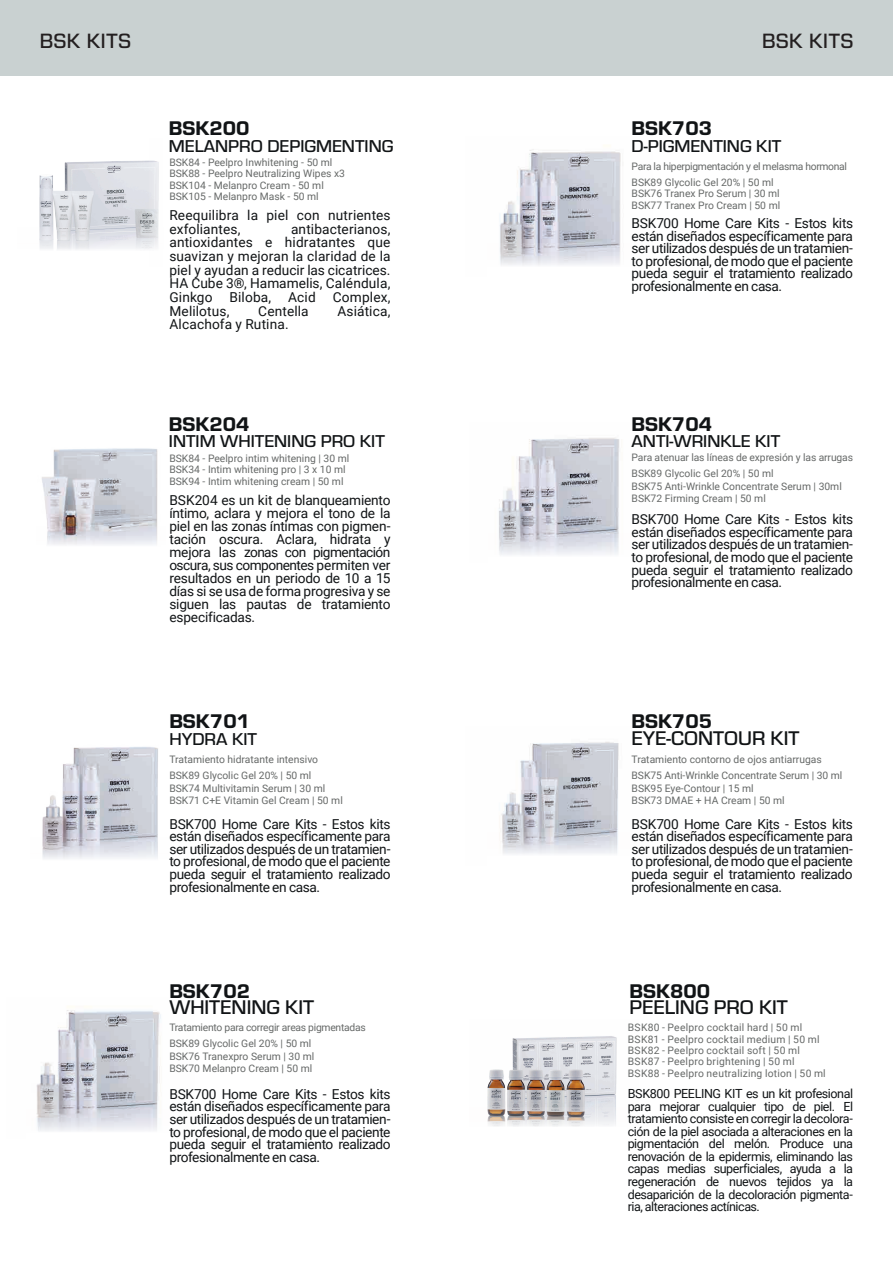
<style>
.page{position:relative;width:893px;height:1263px;background:#fff}
.page>*{position:absolute;margin:0;border:0;box-sizing:border-box;transform-origin:0 0}
.t1{font:500 21.45px "Eurostile";letter-spacing:.03em;color:#231f20}
.t2{font:20.55px "Eurostile Hea";color:#111416}
.t3{font:500 20.55px "Eurostile";color:#111416}
.t4{font:500 17.85px "Eurostile";color:#111416}
.t5{font:13.65px/12.6px "Roboto";letter-spacing:-.025em;color:#111416;text-align:justify}
.t6{font:13.65px/13.6px "Roboto";letter-spacing:.01em;color:#111416}
.t7{font:13.65px "Roboto";letter-spacing:.015em;color:#111416}
.t8{font:12.6px/12.6px "Roboto";letter-spacing:-.035em;color:#111416;text-align:justify}
.t9{font:10.35px/11.4px "Roboto";color:#666968}
.t10{font:10.35px/11.4px "Roboto";letter-spacing:.02em;color:#666968}
.t11{font:10.35px/16px "Roboto";letter-spacing:-.03em;color:#666968}
.t12{font:10.35px/16px "Roboto";letter-spacing:-.025em;color:#666968}
</style>
<div class="page">
<div style="left:0;top:0;width:893px;height:76px;background:#c9d1d1"></div>
<img style="left:42px;top:747px;width:116px;height:90px">
<svg style="left:42px;top:837px;width:116px;height:22px;background:#d9dae2"></svg>
<img style="left:501px;top:742px;width:118px;height:91px">
<svg style="left:502px;top:833px;width:116px;height:21px;background:#d9dbe2"></svg>
<img style="left:499px;top:438px;width:121px;height:96px">
<svg style="left:499px;top:534px;width:120px;height:21px"></svg>
<img style="left:42px;top:448px;width:116px;height:78px">
<svg style="left:47px;top:526px;width:111px;height:19px;background:#dad9e0"></svg>
<img style="left:499px;top:149px;width:122px;height:95px">
<svg style="left:500px;top:244px;width:121px;height:21px;background:#dadbe2"></svg>
<img style="left:39px;top:160px;width:111px;height:67px">
<svg style="left:39px;top:227px;width:111px;height:23px"></svg>
<svg style="left:150px;top:160px;width:9px;height:88px"></svg>
<img style="left:36px;top:1010px;width:125px;height:99px">
<svg style="left:36px;top:1109px;width:122px;height:22px;background:#dfe0e7"></svg>
<img style="left:487px;top:1036px;width:130px;height:72px">
<svg style="left:487px;top:1108px;width:129px;height:18px"></svg>
<h1 class="t1" style="left:40px;top:26px;width:93px">BSK KITS</h1>
<h1 class="t1" style="left:762px;top:26px;width:93px">BSK KITS</h1>
<h2 class="t2" style="left:169px;top:114px;width:82px">BSK200</h2>
<h3 class="t4" style="left:169px;top:133px;width:226px">MELANPRO DEPIGMENTING</h3>
<p class="t9" style="left:169px;top:156px;width:177px">BSK84 - Peelpro Inwhitening - 50 ml<br>BSK88 - Peelpro Neutralizing Wipes x3<br>BSK104 - Melanpro Cream - 50 ml<br>BSK105 - Melanpro Mask - 50 ml</p>
<p class="t6" style="left:169px;top:208px;width:223px">Reequilibra la piel con nutrientes exfoliantes,</p>
<p class="t5" style="left:169px;top:221px;width:223px;line-height:13.6px;text-indent:122px">antibacterianos, antioxidantes e hidratantes que suavizan y mejoran la claridad de la piel y ayudan a reducir las cicatrices.<br>HA Cube 3®, Hamamelis, Caléndula, Ginkgo Biloba, Acid Complex, Melilotus,</p>
<p class="t7" style="left:258px;top:301px;width:52px">Centella</p>
<p class="t6" style="left:337px;top:304px;width:55px">Asiática,</p>
<p class="t6" style="left:169px;top:317px;width:121px">Alcachofa y Rutina.</p>
<h2 class="t2" style="left:169px;top:409px;width:82px">BSK204</h2>
<h3 class="t4" style="left:169px;top:429px;width:217px">INTIM WHITENING PRO KIT</h3>
<p class="t9" style="left:169px;top:452px;width:181px">BSK84 - Peelpro intim whitening | 30 ml<br>BSK34 - Intim whitening pro | 3 x 10 ml<br>BSK94 - Intim whitening cream | 50 ml</p>
<p class="t5" style="left:169px;top:493px;width:223px;line-height:13px">BSK204 es un kit de blanqueamiento íntimo, aclara y mejora el tono de la piel en las zonas íntimas con pigmen&shy;tación oscura. Aclara, hidrata y mejora las zonas con pigmentación oscura, sus componentes permiten ver resultados en un periodo de 10 a 15 días si se usa de forma progresiva y se siguen las pautas de tratamiento especificadas.</p>
<h2 class="t2" style="left:169px;top:707px;width:82px">BSK701</h2>
<h3 class="t4" style="left:169px;top:726px;width:89px">HYDRA KIT</h3>
<p class="t9" style="left:169px;top:751px;width:150px;line-height:16px">Tratamiento hidratante intensivo<br>BSK89 Glycolic Gel 20% | 50 ml</p>
<p class="t9" style="left:169px;top:781px;width:175px;line-height:12.5px">BSK74 Multivitamin Serum | 30 ml<br>BSK71 C+E Vitamin Gel Cream | 50 ml</p>
<p class="t5" style="left:169px;top:817px;width:223px">BSK700 Home Care Kits - Estos kits están diseñados específicamente para ser utilizados después de un tratamien&shy;to profesional, de modo que el paciente pueda seguir el tratamiento realizado profesionalmente en casa.</p>
<h2 class="t2" style="left:169px;top:976px;width:82px">BSK702</h2>
<h2 class="t3" style="left:169px;top:993px;width:146px">WHITENING KIT</h2>
<p class="t12" style="left:169px;top:1019px;width:198px">Tratamiento para corregir areas pigmentadas<br>BSK89 Glycolic Gel 20% | 50 ml</p>
<p class="t9" style="left:169px;top:1049px;width:146px;line-height:12.5px">BSK76 Tranexpro Serum | 30 ml<br>BSK70 Melanpro Cream | 50 ml</p>
<p class="t5" style="left:169px;top:1087px;width:223px">BSK700 Home Care Kits - Estos kits están diseñados específicamente para ser utilizados después de un tratamien&shy;to profesional, de modo que el paciente pueda seguir el tratamiento realizado profesionalmente en casa.</p>
<h2 class="t2" style="left:632px;top:114px;width:82px">BSK703</h2>
<h3 class="t4" style="left:632px;top:133px;width:151px">D-PIGMENTING KIT</h3>
<p class="t11" style="left:632px;top:158px;width:217px">Para la hiperpigmentación y el melasma hormonal<br>BSK89 Glycolic Gel 20% | 50 ml</p>
<p class="t9" style="left:632px;top:187px;width:150px">BSK76 Tranex Pro Serum | 30 ml<br>BSK77 Tranex Pro Cream | 50 ml</p>
<p class="t5" style="left:632px;top:217px;width:223px">BSK700 Home Care Kits - Estos kits están diseñados específicamente para ser utilizados después de un tratamien&shy;to profesional, de modo que el paciente pueda seguir el tratamiento realizado profesionalmente en casa.</p>
<h2 class="t2" style="left:632px;top:409px;width:82px">BSK704</h2>
<h3 class="t4" style="left:632px;top:429px;width:150px">ANTI-WRINKLE KIT</h3>
<p class="t9" style="left:632px;top:449px;width:223px;line-height:16px">Para atenuar las líneas de expresión y las arrugas<br>BSK89 Glycolic Gel 20% | 50 ml</p>
<p class="t9" style="left:632px;top:479px;width:212px;line-height:12.5px">BSK75 Anti-Wrinkle Concentrate Serum | 30ml<br>BSK72 Firming Cream | 50 ml</p>
<p class="t5" style="left:632px;top:513px;width:223px">BSK700 Home Care Kits - Estos kits están diseñados específicamente para ser utilizados después de un tratamien&shy;to profesional, de modo que el paciente pueda seguir el tratamiento realizado profesionalmente en casa.</p>
<h2 class="t2" style="left:632px;top:707px;width:82px">BSK705</h2>
<h2 class="t3" style="left:632px;top:724px;width:169px">EYE-CONTOUR KIT</h2>
<p class="t9" style="left:632px;top:751px;width:212px;line-height:16px">Tratamiento contorno de ojos antiarrugas<br>BSK75 Anti-Wrinkle Concentrate Serum | 30 ml</p>
<p class="t9" style="left:632px;top:781px;width:155px;line-height:12.5px">BSK95 Eye-Contour | 15 ml<br>BSK73 DMAE + HA Cream | 50 ml</p>
<p class="t5" style="left:632px;top:817px;width:223px">BSK700 Home Care Kits - Estos kits están diseñados específicamente para ser utilizados después de un tratamien&shy;to profesional, de modo que el paciente pueda seguir el tratamiento realizado profesionalmente en casa.</p>
<h2 class="t2" style="left:629px;top:976px;width:82px">BSK800</h2>
<h2 class="t3" style="left:629px;top:993px;width:160px">PEELING PRO KIT</h2>
<p class="t10" style="left:628px;top:1021px;width:200px">BSK80 - Peelpro cocktail hard | 50 ml BSK81 - Peelpro cocktail medium | 50 ml BSK82 - Peelpro cocktail soft | 50 ml BSK87 - Peelpro brightening | 50 ml BSK88 - Peelpro neutralizing lotion | 50 ml</p>
<p class="t8" style="left:628px;top:1087px;width:227px">BSK800 PEELING KIT es un kit profesional para mejorar cualquier tipo de piel. El tratamiento consiste en corregir la decolora&shy;ción de la piel asociada a alteraciones en la pigmentación del melón. Produce una renovación de la epidermis, eliminando las capas medias superficiales, ayuda a la regeneración de nuevos tejidos ya la desaparición de la decoloración pigmenta&shy;ria, alteraciones actínicas.</p>
</div>
